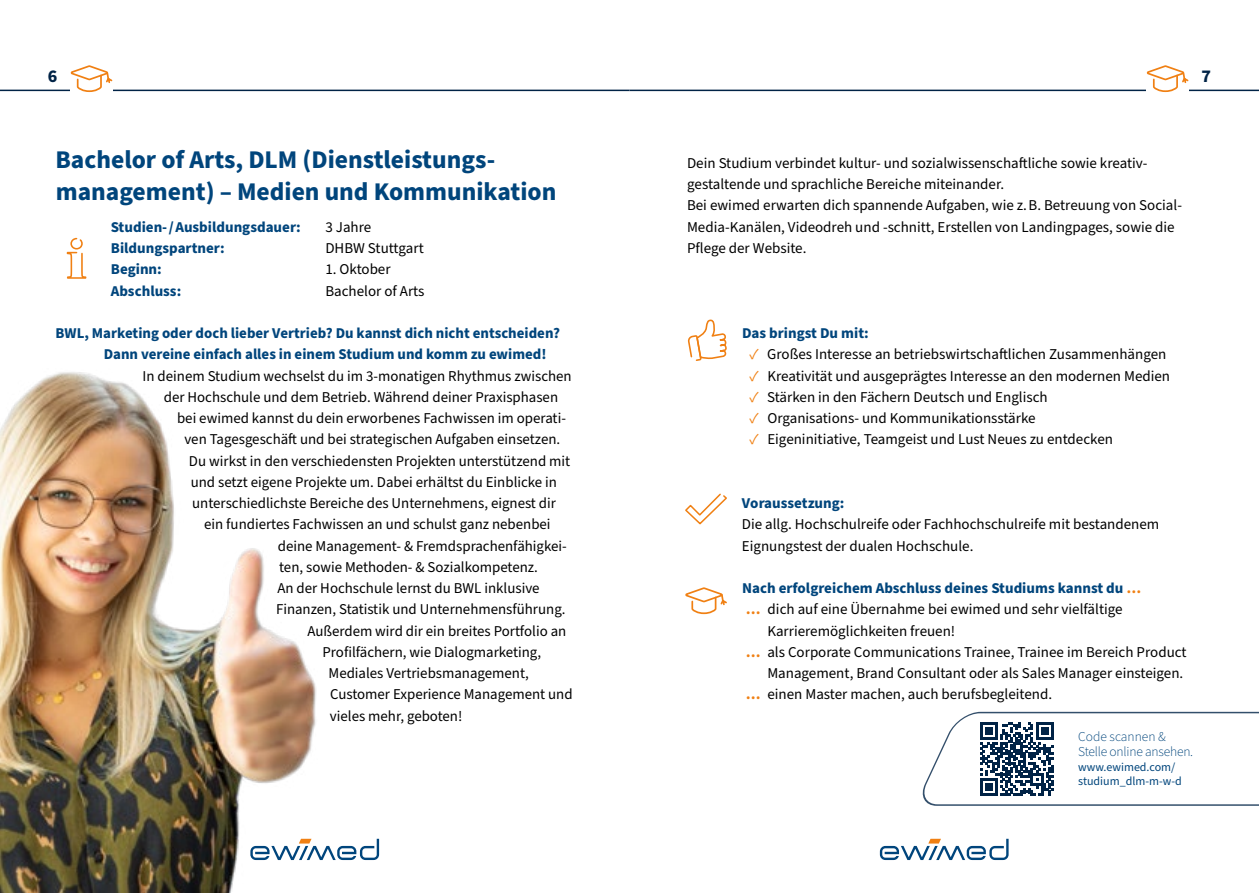
<style>
.page{position:relative;width:1259px;height:893px;background:#fff}
.page>*{position:absolute;margin:0;border:0;box-sizing:border-box;transform-origin:0 0}
.t1{font:700 25.5px/32.4px "Source Sans Pro";color:#00457c}
.t2{font:700 18px "Source Sans Pro";color:#002346}
.t3{font:15px/21.3px "Source Sans Pro";color:#000}
.t4{font:700 15px/21.3px "Source Sans Pro";color:#00457c}
.t5{font:300 13.5px/15px "Source Sans Pro";letter-spacing:-.015em;color:#00457c}
.t6{font:12px/14.4px "Source Sans Pro";color:#00457c}
.s1{color:#f08013}
.s2{font-weight:700;color:#f08013}
</style>
<div class="page">
<svg style="left:353px;top:839px;width:26px;height:21px"></svg>
<svg style="left:880px;top:839px;width:128px;height:21px"></svg>
<hr style="left:629px;top:90px;width:630px;height:1px;background:#002346">
<hr style="left:0;top:90px;width:629px;height:1px;background:#002346">
<svg style="left:1146px;top:65px;width:42px;height:27px"></svg>
<svg style="left:70px;top:65px;width:43px;height:27px"></svg>
<img style="left:0;top:372px;width:353px;height:521px">
<svg style="left:66px;top:238px;width:21px;height:41px"></svg>
<svg style="left:688px;top:319px;width:39px;height:42px"></svg>
<svg style="left:685px;top:493px;width:42px;height:32px"></svg>
<svg style="left:685px;top:587px;width:42px;height:27px"></svg>
<svg style="left:922px;top:711px;width:337px;height:95px"></svg>
<p class="t2" style="left:48px;top:64px;width:11px">6</p>
<p class="t2" style="left:1201px;top:64px;width:11px">7</p>
<h1 class="t1" style="left:55px;top:144px;width:502px">Bachelor of Arts, DLM (Dienstleistungs&shy;management) – Medien und Kommunikation</h1>
<p class="t4" style="left:111px;top:216px;width:192px">Studien- / Ausbildungsdauer:</p>
<p class="t3" style="left:325px;top:217px;width:47px">3 Jahre</p>
<p class="t4" style="left:111px;top:238px;width:115px">Bildungspartner:</p>
<p class="t3" style="left:325px;top:238px;width:100px">DHBW Stuttgart</p>
<p class="t4" style="left:111px;top:259px;width:52px">Beginn:</p>
<p class="t3" style="left:325px;top:259px;width:67px">1. Oktober</p>
<p class="t4" style="left:111px;top:280px;width:72px">Abschluss:</p>
<p class="t3" style="left:325px;top:280px;width:101px">Bachelor of Arts</p>
<p class="t4" style="left:104px;top:323px;width:458px;text-indent:-48px">BWL, Marketing oder doch lieber Vertrieb? Du kannst dich nicht entscheiden?<br>Dann vereine einfach alles in einem Studium und komm zu ewimed!</p>
<p class="t3" style="left:143px;top:365px;width:430px">In deinem Studium wechselst du im 3-monatigen Rhythmus zwischen</p>
<p class="t3" style="left:164px;top:387px;width:396px">der Hochschule und dem Betrieb. Während deiner Praxisphasen</p>
<p class="t3" style="left:177px;top:408px;width:390px">bei ewimed kannst du dein erworbenes Fachwissen im operati-</p>
<p class="t3" style="left:184px;top:429px;width:377px">ven Tagesgeschäft und bei strategischen Aufgaben einsetzen.</p>
<p class="t3" style="left:189px;top:450px;width:383px">Du wirkst in den verschiedensten Projekten unterstützend mit</p>
<p class="t3" style="left:191px;top:472px;width:368px">und setzt eigene Projekte um. Dabei erhältst du Einblicke in</p>
<p class="t3" style="left:192px;top:493px;width:365px">unterschiedlichste Bereiche des Unternehmens, eignest dir</p>
<p class="t3" style="left:204px;top:514px;width:348px">ein fundiertes Fachwissen an und schulst ganz nebenbei</p>
<p class="t3" style="left:278px;top:535px;width:290px">deine Management- &amp; Fremdsprachenfähigkei-</p>
<p class="t3" style="left:279px;top:557px;width:260px">ten, sowie Methoden- &amp; Sozialkompetenz.</p>
<p class="t3" style="left:277px;top:578px;width:264px">An der Hochschule lernst du BWL inklusive</p>
<p class="t3" style="left:276px;top:599px;width:291px">Finanzen, Statistik und Unternehmensführung.</p>
<p class="t3" style="left:307px;top:621px;width:260px">Außerdem wird dir ein breites Portfolio an</p>
<p class="t3" style="left:322px;top:642px;width:220px">Profilfächern, wie Dialogmarketing,</p>
<p class="t3" style="left:328px;top:663px;width:202px">Mediales Vertriebsmanagement,</p>
<p class="t3" style="left:330px;top:684px;width:244px">Customer Experience Management und</p>
<p class="t3" style="left:330px;top:706px;width:134px">vieles mehr, geboten!</p>
<p class="t3" style="left:687px;top:153px;width:496px">Dein Studium verbindet kultur- und sozialwissenschaftliche sowie kreativ&shy;gestaltende und sprachliche Bereiche miteinander.<br>Bei ewimed erwarten dich spannende Aufgaben, wie z. B. Betreuung von Social-Media-Kanälen, Videodreh und -schnitt, Erstellen von Landingpages, sowie die Pflege der Website.</p>
<p class="t4" style="left:742px;top:323px;width:128px">Das bringst Du mit:</p>
<p class="t3" style="left:749px;top:344px;width:418px"><span class="s1">✓</span> Großes Interesse an betriebswirtschaftlichen Zusammenhängen</p>
<p class="t3" style="left:749px;top:365px;width:422px"><span class="s1">✓</span> Kreativität und ausgeprägtes Interesse an den modernen Medien</p>
<p class="t3" style="left:749px;top:387px;width:300px"><span class="s1">✓</span> Stärken in den Fächern Deutsch und Englisch</p>
<p class="t3" style="left:749px;top:408px;width:288px"><span class="s1">✓</span> Organisations- und Kommunikationsstärke</p>
<p class="t3" style="left:749px;top:429px;width:365px"><span class="s1">✓</span> Eigeninitiative, Teamgeist und Lust Neues zu entdecken</p>
<p class="t4" style="left:742px;top:493px;width:104px">Voraussetzung:</p>
<p class="t3" style="left:742px;top:514px;width:419px">Die allg. Hochschulreife oder Fachhochschulreife mit bestandenem<br>Eignungstest der dualen Hochschule.</p>
<p class="t4" style="left:742px;top:578px;width:401px">Nach erfolgreichem Abschluss deines Studiums kannst du <span class="s1">…</span></p>
<p class="t3" style="left:746px;top:599px;width:378px"><span class="s2">…</span> dich auf eine Übernahme bei ewimed und sehr vielfältige</p>
<p class="t3" style="left:767px;top:620px;width:189px">Karrieremöglichkeiten freuen!</p>
<p class="t3" style="left:746px;top:642px;width:442px"><span class="s2">…</span> als Corporate Communications Trainee, Trainee im Bereich Product</p>
<p class="t3" style="left:767px;top:663px;width:417px">Management, Brand Consultant oder als Sales Manager einsteigen.</p>
<p class="t3" style="left:746px;top:684px;width:308px"><span class="s2">…</span> einen Master machen, auch berufsbegleitend.</p>
<p class="t5" style="left:1078px;top:730px;width:116px">Code scannen &amp;<br>Stelle online ansehen.</p>
<p class="t6" style="left:1078px;top:760px;width:105px">www.ewimed.com/ studium_dlm-m-w-d</p>
</div>
